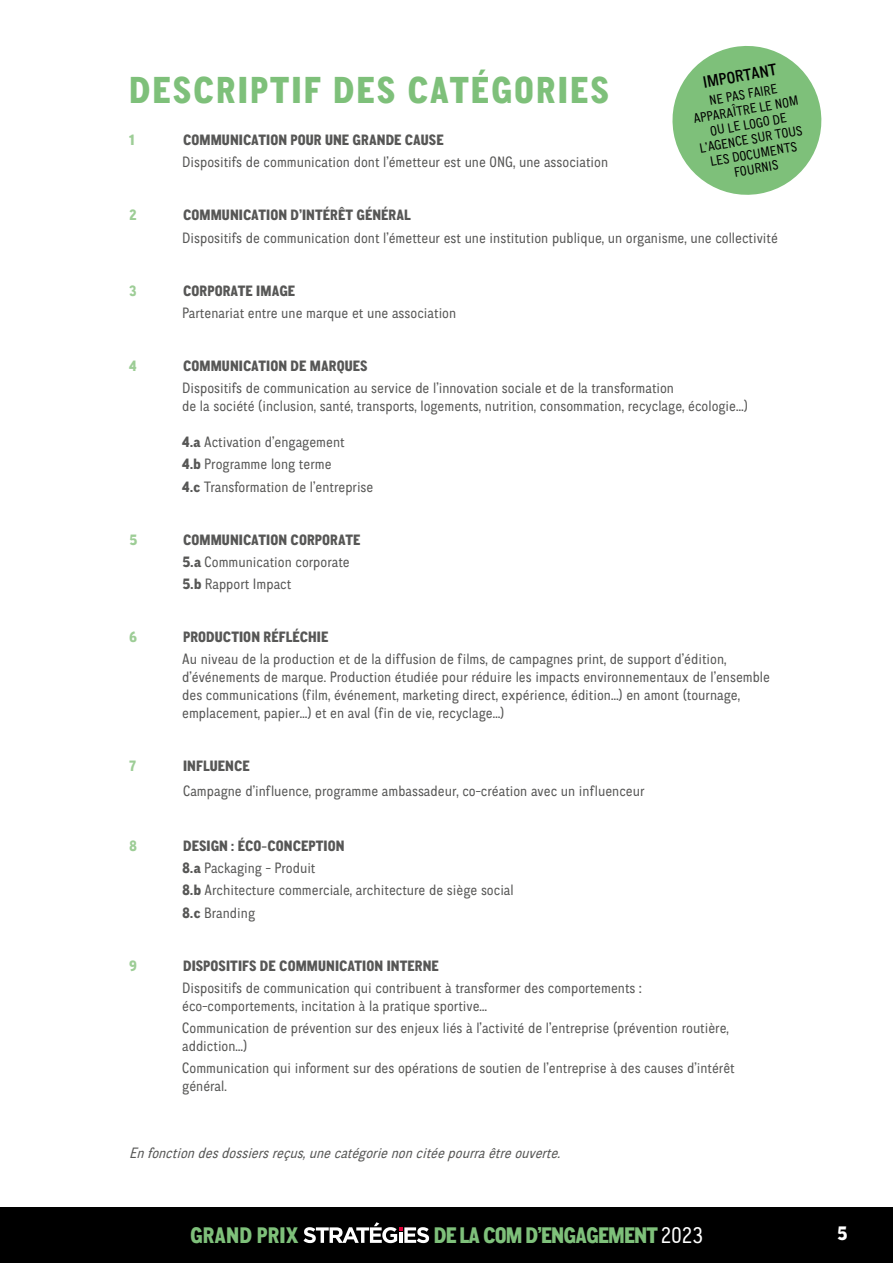
<style>
.page{position:relative;width:893px;height:1263px;background:#fff}
.page>*{position:absolute;margin:0;border:0;box-sizing:border-box;transform-origin:0 0}
.t1{font:800 37.5px "CA Normal";letter-spacing:.055em;color:#7ec07a}
.t2{font:800 22.5px "CA Normal";letter-spacing:-.035em;color:#7ec07a}
.t3{font:800 22.5px "CA Normal";letter-spacing:.005em;color:#7ec07a}
.t4{font:800 19.5px "CA Normal";color:#fff}
.t5{font:500 16.5px "CA Normal";color:#000}
.t6{font:15px/18px "CA Normal";color:#575756}
.t7{font:800 15px "CA Normal";letter-spacing:.005em;color:#575756}
.t8{font:italic 15px "CA Normal";color:#575756}
.t9{font:800 15px "CA Normal";color:#9dcd96}
.t10{font:13.5px/15px "CA Normal";color:#000;text-align:center}
.s1{font-weight:800}
.s2{font-weight:400;color:#fff}
</style>
<div class="page">
<div style="left:0;top:1208px;width:893px;height:55px;background:#000"></div>
<svg style="left:303px;top:1222px;width:126px;height:21px"></svg>
<svg style="left:672px;top:46px;width:150px;height:149px"></svg>
<p class="t5" style="left:701px;top:71px;width:76px;rotate:-10deg">IMPORTANT</p>
<p class="t10" style="left:689px;top:96px;width:108px;rotate:-10deg">NE PAS FAIRE<br>APPARAÎTRE LE NOM<br>OU LE LOGO DE<br>L’AGENCE SUR TOUS<br>LES DOCUMENTS<br>FOURNIS</p>
<h1 class="t1" style="left:129px;top:63px;width:481px">DESCRIPTIF DES CATÉGORIES</h1>
<p class="t9" style="left:129px;top:129px;width:7px">1</p>
<p class="t7" style="left:183px;top:129px;width:262px">COMMUNICATION POUR UNE GRANDE CAUSE</p>
<p class="t6" style="left:182px;top:153px;width:427px">Dispositifs de communication dont l’émetteur est une ONG, une association</p>
<p class="t9" style="left:129px;top:204px;width:9px">2</p>
<p class="t7" style="left:183px;top:204px;width:229px">COMMUNICATION D’INTÉRÊT GÉNÉRAL</p>
<p class="t6" style="left:182px;top:228px;width:597px">Dispositifs de communication dont l’émetteur est une institution publique, un organisme, une collectivité</p>
<p class="t9" style="left:129px;top:279px;width:9px">3</p>
<p class="t7" style="left:183px;top:279px;width:114px">CORPORATE IMAGE</p>
<p class="t6" style="left:182px;top:303px;width:276px">Partenariat entre une marque et une association</p>
<p class="t9" style="left:129px;top:355px;width:9px">4</p>
<p class="t7" style="left:183px;top:355px;width:186px">COMMUNICATION DE MARQUES</p>
<p class="t6" style="left:182px;top:378px;width:567px">Dispositifs de communication au service de l’innovation sociale et de la transformation<br>de la société (inclusion, santé, transports, logements, nutrition, consommation, recyclage, écologie…)</p>
<p class="t6" style="left:182px;top:430px;width:193px;line-height:22.2px"><span class="s1">4.a</span> Activation d’engagement<br><span class="s1">4.b</span> Programme long terme<br><span class="s1">4.c</span> Transformation de l’entreprise</p>
<p class="t9" style="left:129px;top:528px;width:10px">5</p>
<p class="t6" style="left:182px;top:528px;width:180px;line-height:22.2px"><span class="s1">COMMUNICATION CORPORATE<br>5.a</span> Communication corporate<br><span class="s1">5.b</span> Rapport Impact</p>
<p class="t9" style="left:129px;top:626px;width:9px">6</p>
<p class="t7" style="left:183px;top:626px;width:147px">PRODUCTION RÉFLÉCHIE</p>
<p class="t6" style="left:182px;top:650px;width:589px">Au niveau de la production et de la diffusion de films, de campagnes print, de support d’édition, d’événements de marque. Production étudiée pour réduire les impacts environnementaux de l’ensemble des communications (film, événement, marketing direct, expérience, édition…) en amont (tournage, emplacement, papier…) et en aval (fin de vie, recyclage…)</p>
<p class="t9" style="left:129px;top:755px;width:9px">7</p>
<p class="t7" style="left:183px;top:755px;width:68px">INFLUENCE</p>
<p class="t6" style="left:183px;top:781px;width:463px">Campagne d’influence, programme ambassadeur, co-création avec un influenceur</p>
<p class="t9" style="left:129px;top:835px;width:10px">8</p>
<p class="t6" style="left:182px;top:834px;width:333px;line-height:22.2px"><span class="s1">DESIGN : ÉCO-CONCEPTION<br>8.a</span> Packaging - Produit<br><span class="s1">8.b</span> Architecture commerciale, architecture de siège social<br><span class="s1">8.c</span> Branding</p>
<p class="t9" style="left:129px;top:954px;width:9px">9</p>
<p class="t7" style="left:183px;top:954px;width:257px">DISPOSITIFS DE COMMUNICATION INTERNE</p>
<p class="t6" style="left:182px;top:978px;width:461px">Dispositifs de communication qui contribuent à transformer des comportements : éco-comportements, incitation à la pratique sportive…</p>
<p class="t6" style="left:182px;top:1018px;width:548px">Communication de prévention sur des enjeux liés à l’activité de l’entreprise (prévention routière, addiction…)</p>
<p class="t6" style="left:182px;top:1059px;width:554px">Communication qui informent sur des opérations de soutien de l’entreprise à des causes d’intérêt général.</p>
<p class="t8" style="left:129px;top:1143px;width:437px">Enfonctiondesdossiersreçus,unecatégorienoncitéepourraêtreouverte.</p>
<h2 class="t3" style="left:190px;top:1219px;width:110px">GRAND PRIX</h2>
<h2 class="t2" style="left:434px;top:1219px;width:271px">DE LA COM D’ENGAGEMENT<span class="s2">2023</span></h2>
<h3 class="t4" style="left:837px;top:1219px;width:12px">5</h3>
</div>
